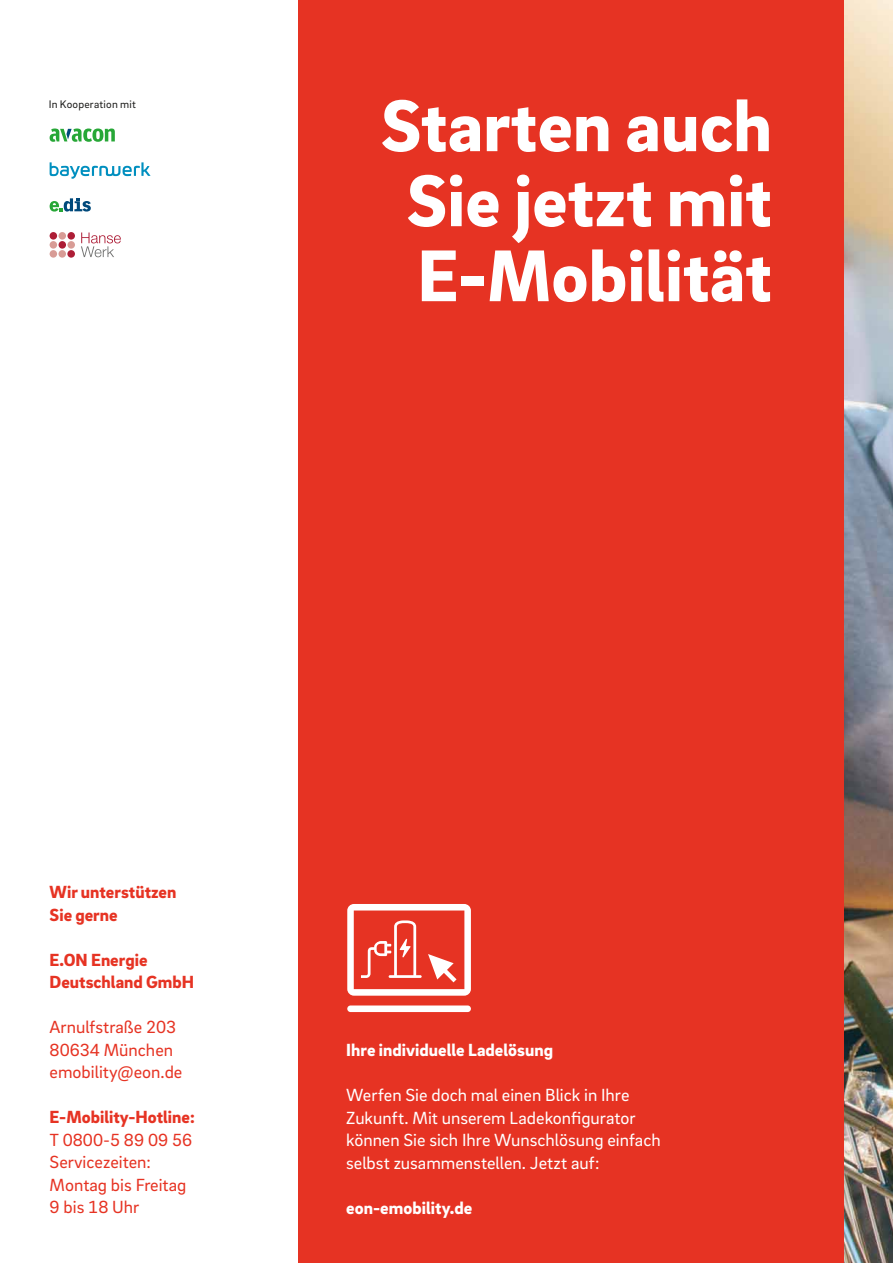
<style>
.page{position:relative;width:893px;height:1263px;background:#fff}
.page>*{position:absolute;margin:0;border:0;box-sizing:border-box;transform-origin:0 0}
.t1{font:900 75px/75px "EON Brix Sans";color:#fff;text-align:center}
.t2{font:18px/22.5px "EON Brix Sans";color:#fff}
.t3{font:18px/22.5px "EON Brix Sans";color:#e63323}
.t4{font:900 18px/22.5px "EON Brix Sans";color:#e63323}
.t5{font:900 18px "EON Brix Sans";color:#fff}
.t6{font:11.25px "EON Brix Sans";letter-spacing:.02em;color:#1d1d1b}
</style>
<div class="page">
<img style="left:844px;top:0;width:49px;height:1263px">
<div style="left:298px;top:0;width:545px;height:1263px;background:#e63323"></div>
<svg style="left:50px;top:128px;width:65px;height:14px"></svg>
<svg style="left:50px;top:162px;width:101px;height:17px"></svg>
<svg style="left:50px;top:198px;width:41px;height:14px"></svg>
<svg style="left:81px;top:232px;width:40px;height:25px"></svg>
<div style="left:50px;top:232px;width:7px;height:8px;background:#ad1d36;border-radius:50%"></div>
<div style="left:59px;top:232px;width:7px;height:8px;background:#d89c96;border-radius:50%"></div>
<div style="left:67px;top:232px;width:8px;height:8px;background:#ad1d36;border-radius:50%"></div>
<div style="left:50px;top:241px;width:7px;height:8px;background:#d89c96;border-radius:50%"></div>
<div style="left:67px;top:241px;width:8px;height:8px;background:#d89c96;border-radius:50%"></div>
<div style="left:50px;top:250px;width:7px;height:8px;background:#d89c96;border-radius:50%"></div>
<div style="left:59px;top:250px;width:7px;height:8px;background:#d89c96;border-radius:50%"></div>
<div style="left:67px;top:250px;width:8px;height:8px;background:#ad1d36;border-radius:50%"></div>
<div style="left:59px;top:241px;width:7px;height:8px;background:#ad1d36;border-radius:50%"></div>
<svg style="left:347px;top:904px;width:124px;height:108px"></svg>
<p class="t6" style="left:49px;top:100px;width:89px">In Kooperation mit</p>
<h1 class="t1" style="left:381px;top:96px;width:393px">Starten auch<br>Sie jetzt mit<br>E-Mobilität</h1>
<p class="t4" style="left:50px;top:883px;width:128px">Wir unterstützen<br>Sie gerne</p>
<p class="t4" style="left:50px;top:950px;width:146px">E.ON Energie<br>Deutschland GmbH</p>
<p class="t3" style="left:50px;top:1018px;width:134px">Arnulfstraße 203<br>80634 München emobility@eon.de</p>
<p class="t4" style="left:50px;top:1108px;width:147px">E-Mobility-Hotline:</p>
<p class="t3" style="left:50px;top:1130px;width:144px">T 0800-5 89 09 56<br>Servicezeiten:<br>Montag bis Freitag<br>9 bis 18 Uhr</p>
<p class="t5" style="left:346px;top:1043px;width:208px">Ihre individuelle Ladelösung</p>
<p class="t2" style="left:346px;top:1085px;width:316px">Werfen Sie doch mal einen Blick in Ihre Zukunft. Mit unserem Ladekonfigurator können Sie sich Ihre Wunschlösung einfach selbst zusammenstellen. Jetzt auf:</p>
<p class="t5" style="left:346px;top:1201px;width:128px">eon-emobility.de</p>
</div>
